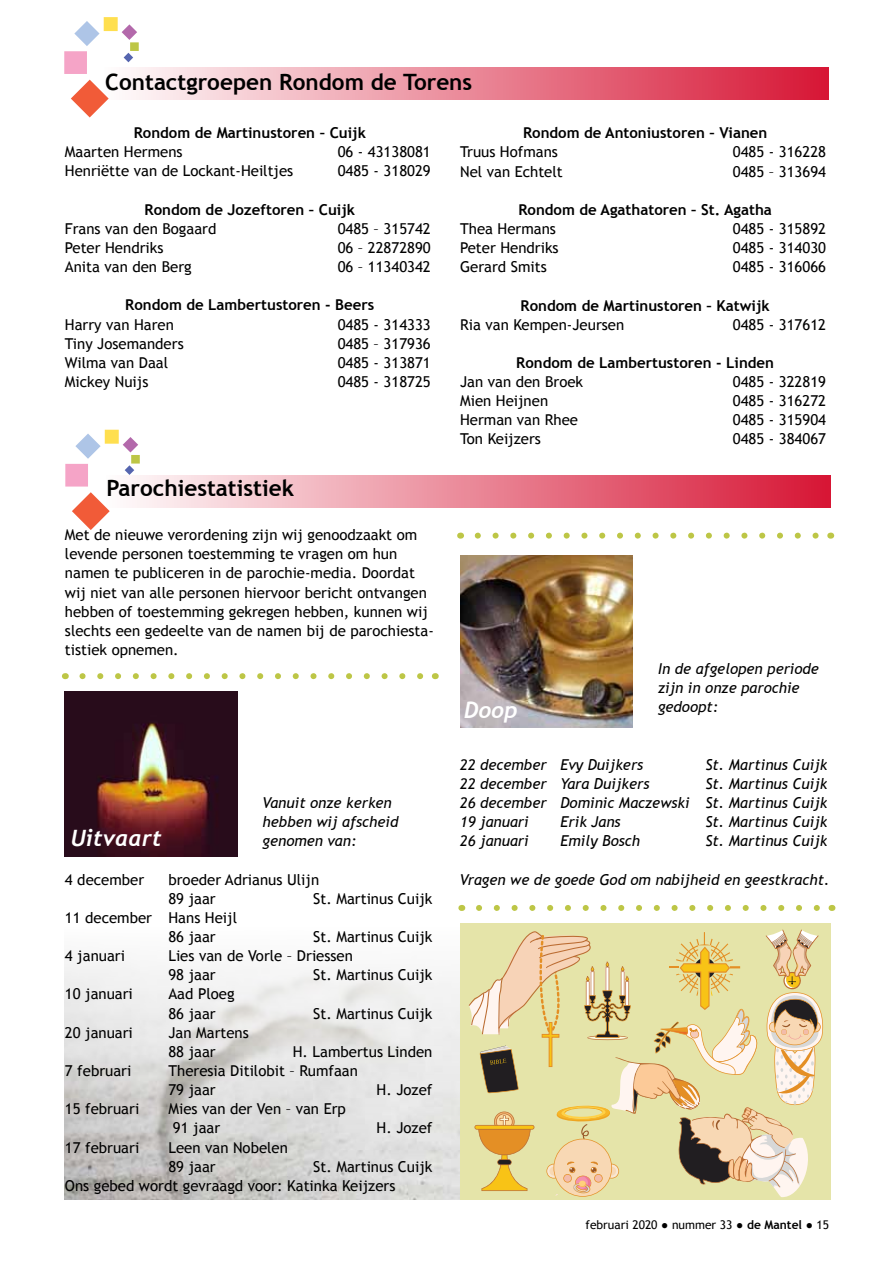
<style>
.page{position:relative;width:893px;height:1263px;background:#fff}
.page>*{position:absolute;margin:0;border:0;box-sizing:border-box;transform-origin:0 0}
.t1{font:700 22.5px "Trebuchet MS";color:#000}
.t2{font:italic 700 22.5px "Trebuchet";color:#fff}
.t3{font:15px/19.2px "Trebuchet MS";color:#000}
.t4{font:italic 15px/19.2px "Trebuchet MS";color:#000}
.t5{font:700 15px "Trebuchet MS";color:#000}
.t6{font:12px "Trebuchet MS";color:#000}
.s1{font-weight:700}
</style>
<div class="page">
<img style="left:64px;top:960px;width:396px;height:239px">
<div style="left:105px;top:67px;width:724px;height:33px;background:linear-gradient(to right,#fefdfd,#d71635)"></div>
<div style="left:106px;top:475px;width:724px;height:33px;background:linear-gradient(to right,#fefdfd,#d71635)"></div>
<svg style="left:71px;top:80px;width:38px;height:37px"></svg>
<div style="left:64px;top:51px;width:23px;height:23px;background:#f5a4c7"></div>
<svg style="left:74px;top:21px;width:26px;height:25px"></svg>
<div style="left:104px;top:17px;width:14px;height:14px;background:#ffdf4f"></div>
<svg style="left:122px;top:24px;width:15px;height:16px"></svg>
<div style="left:130px;top:42px;width:9px;height:9px;background:#bdc646"></div>
<svg style="left:124px;top:53px;width:9px;height:9px"></svg>
<svg style="left:72px;top:492px;width:38px;height:38px"></svg>
<div style="left:65px;top:464px;width:23px;height:23px;background:#f5a4c7"></div>
<svg style="left:75px;top:434px;width:26px;height:25px"></svg>
<div style="left:105px;top:430px;width:14px;height:14px;background:#ffdf4f"></div>
<svg style="left:123px;top:437px;width:15px;height:15px"></svg>
<div style="left:131px;top:455px;width:9px;height:9px;background:#bdc646"></div>
<svg style="left:125px;top:465px;width:9px;height:10px"></svg>
<img style="left:65px;top:691px;width:172px;height:165px">
<img style="left:461px;top:555px;width:172px;height:172px">
<svg style="left:82px;top:673px;width:342px;height:6px"></svg>
<svg style="left:478px;top:533px;width:341px;height:6px"></svg>
<svg style="left:479px;top:905px;width:341px;height:6px"></svg>
<div style="left:460px;top:923px;width:370px;height:276px;background:#e5e4a9"></div>
<svg style="left:469px;top:929px;width:354px;height:269px"></svg>
<h1 class="t1" style="left:105px;top:68px;width:368px">Contactgroepen Rondom de Torens</h1>
<p class="t5" style="left:134px;top:123px;width:234px">Rondom de Martinustoren – Cuijk</p>
<p class="t3" style="left:65px;top:142px;width:119px">Maarten Hermens</p>
<p class="t3" style="left:338px;top:142px;width:95px">06 - 43138081</p>
<p class="t3" style="left:65px;top:161px;width:230px">Henriëtte van de Lockant-Heiltjes</p>
<p class="t3" style="left:338px;top:161px;width:95px">0485 - 318029</p>
<p class="t5" style="left:144px;top:200px;width:212px">Rondom de Jozeftoren – Cuijk</p>
<p class="t3" style="left:65px;top:219px;width:153px">Frans van den Bogaard</p>
<p class="t3" style="left:338px;top:219px;width:95px">0485 – 315742</p>
<p class="t3" style="left:65px;top:238px;width:100px">Peter Hendriks</p>
<p class="t3" style="left:338px;top:238px;width:95px">06 – 22872890</p>
<p class="t3" style="left:65px;top:257px;width:128px">Anita van den Berg</p>
<p class="t3" style="left:338px;top:257px;width:95px">06 – 11340342</p>
<p class="t5" style="left:125px;top:296px;width:251px">Rondom de Lambertustoren - Beers</p>
<p class="t3" style="left:65px;top:315px;width:111px">Harry van Haren</p>
<p class="t3" style="left:338px;top:315px;width:95px">0485 - 314333</p>
<p class="t3" style="left:65px;top:334px;width:120px">Tiny Josemanders</p>
<p class="t3" style="left:338px;top:334px;width:95px">0485 – 317936</p>
<p class="t3" style="left:65px;top:353px;width:105px">Wilma van Daal</p>
<p class="t3" style="left:338px;top:353px;width:95px">0485 - 313871</p>
<p class="t3" style="left:65px;top:372px;width:85px">Mickey Nuijs</p>
<p class="t3" style="left:338px;top:372px;width:95px">0485 - 318725</p>
<h1 class="t1" style="left:106px;top:474px;width:189px">Parochiestatistiek</h1>
<p class="t3" style="left:65px;top:525px;width:371px">Met de nieuwe verordening zijn wij genoodzaakt om levende personen toestemming te vragen om hun namen te publiceren in de parochie-media. Doordat wij niet van alle personen hiervoor bericht ontvangen hebben of toestemming gekregen hebben, kunnen wij slechts een gedeelte van de namen bij de parochiesta&shy;tistiek opnemen.</p>
<h1 class="t2" style="left:71px;top:824px;width:93px">Uitvaart</h1>
<p class="t4" style="left:263px;top:793px;width:137px">Vanuit onze kerken hebben wij afscheid genomen van:</p>
<p class="t5" style="left:523px;top:124px;width:246px">Rondom de Antoniustoren – Vianen</p>
<p class="t3" style="left:460px;top:142px;width:99px">Truus Hofmans</p>
<p class="t3" style="left:733px;top:142px;width:95px">0485 - 316228</p>
<p class="t3" style="left:460px;top:161px;width:104px">Nel van Echtelt</p>
<p class="t3" style="left:733px;top:161px;width:95px">0485 – 313694</p>
<p class="t5" style="left:518px;top:200px;width:255px">Rondom de Agathatoren – St. Agatha</p>
<p class="t3" style="left:460px;top:219px;width:97px">Thea Hermans</p>
<p class="t3" style="left:733px;top:219px;width:95px">0485 - 315892</p>
<p class="t3" style="left:460px;top:238px;width:100px">Peter Hendriks</p>
<p class="t3" style="left:733px;top:238px;width:95px">0485 - 314030</p>
<p class="t3" style="left:460px;top:257px;width:88px">Gerard Smits</p>
<p class="t3" style="left:733px;top:257px;width:95px">0485 - 316066</p>
<p class="t5" style="left:521px;top:296px;width:251px">Rondom de Martinustoren – Katwijk</p>
<p class="t3" style="left:460px;top:315px;width:166px">Ria van Kempen-Jeursen</p>
<p class="t3" style="left:733px;top:315px;width:95px">0485 - 317612</p>
<p class="t5" style="left:516px;top:353px;width:259px">Rondom de Lambertustoren - Linden</p>
<p class="t3" style="left:460px;top:372px;width:125px">Jan van den Broek</p>
<p class="t3" style="left:733px;top:372px;width:95px">0485 - 322819</p>
<p class="t3" style="left:460px;top:391px;width:90px">Mien Heijnen</p>
<p class="t3" style="left:733px;top:391px;width:95px">0485 - 316272</p>
<p class="t3" style="left:460px;top:410px;width:120px">Herman van Rhee</p>
<p class="t3" style="left:733px;top:410px;width:95px">0485 - 315904</p>
<p class="t3" style="left:460px;top:429px;width:82px">Ton Keijzers</p>
<p class="t3" style="left:733px;top:429px;width:95px">0485 - 384067</p>
<p class="t4" style="left:658px;top:659px;width:162px">In de afgelopen periode zijn in onze parochie</p>
<h1 class="t2" style="left:464px;top:695px;width:55px">Doop</h1>
<p class="t4" style="left:658px;top:697px;width:62px">gedoopt:</p>
<p class="t4" style="left:460px;top:755px;width:185px">22 december Evy Duijkers</p>
<p class="t4" style="left:705px;top:755px;width:124px">St. Martinus Cuijk</p>
<p class="t4" style="left:460px;top:774px;width:191px">22 december Yara Duijkers</p>
<p class="t4" style="left:460px;top:774px;width:369px;text-align:justify;text-indent:245px">St. Martinus Cuijk 26 december Dominic Maczewski St. Martinus Cuijk 19 januari</p>
<p class="t4" style="left:560px;top:812px;width:62px">Erik Jans</p>
<p class="t4" style="left:705px;top:812px;width:124px">St. Martinus Cuijk</p>
<p class="t4" style="left:460px;top:831px;width:70px">26 januari</p>
<p class="t4" style="left:560px;top:831px;width:81px">Emily Bosch</p>
<p class="t4" style="left:705px;top:831px;width:124px">St. Martinus Cuijk</p>
<p class="t3" style="left:65px;top:869px;width:81px">4 december</p>
<p class="t3" style="left:168px;top:869px;width:152px">broeder Adrianus Ulijn</p>
<p class="t4" style="left:460px;top:870px;width:371px">Vragen we de goede God om nabijheid en geestkracht.</p>
<p class="t3" style="left:168px;top:889px;width:49px">89 jaar</p>
<p class="t3" style="left:313px;top:889px;width:121px">St. Martinus Cuijk</p>
<p class="t3" style="left:168px;top:908px;width:70px;text-indent:-103px">11 december Hans Heijl<br>86 jaar</p>
<p class="t3" style="left:313px;top:927px;width:121px">St. Martinus Cuijk</p>
<p class="t3" style="left:65px;top:946px;width:62px">4 januari</p>
<p class="t3" style="left:168px;top:946px;width:186px">Lies van de Vorle – Driessen<br>98 jaar</p>
<p class="t3" style="left:313px;top:965px;width:121px">St. Martinus Cuijk</p>
<p class="t3" style="left:65px;top:984px;width:69px">10 januari</p>
<p class="t3" style="left:168px;top:984px;width:68px">Aad Ploeg<br>86 jaar</p>
<p class="t3" style="left:65px;top:1023px;width:69px">20 januari</p>
<p class="t3" style="left:168px;top:1023px;width:82px">Jan Martens<br>88 jaar</p>
<p class="t3" style="left:313px;top:1003px;width:121px">St. Martinus Cuijk</p>
<p class="t3" style="left:293px;top:1042px;width:141px">H. Lambertus Linden</p>
<p class="t3" style="left:65px;top:1061px;width:68px">7 februari</p>
<p class="t3" style="left:168px;top:1061px;width:191px">Theresia Ditilobit – Rumfaan<br>79 jaar</p>
<p class="t3" style="left:65px;top:1099px;width:76px">15 februari</p>
<p class="t3" style="left:173px;top:1099px;width:174px;text-indent:-5px">Mies van der Ven – van Erp<br>91 jaar</p>
<p class="t3" style="left:377px;top:1080px;width:57px">H. Jozef</p>
<p class="t3" style="left:377px;top:1118px;width:57px">H. Jozef</p>
<p class="t3" style="left:65px;top:1137px;width:76px">17 februari</p>
<p class="t3" style="left:168px;top:1137px;width:121px">Leen van Nobelen<br>89 jaar</p>
<p class="t3" style="left:65px;top:1156px;width:369px;text-indent:248px">St. Martinus Cuijk<br>Ons gebed wordt gevraagd voor: Katinka Keijzers</p>
<p class="t6" style="left:586px;top:1217px;width:245px">februari 2020 ● nummer 33 ● <span class="s1">de Mantel</span> ● 15</p>
</div>
